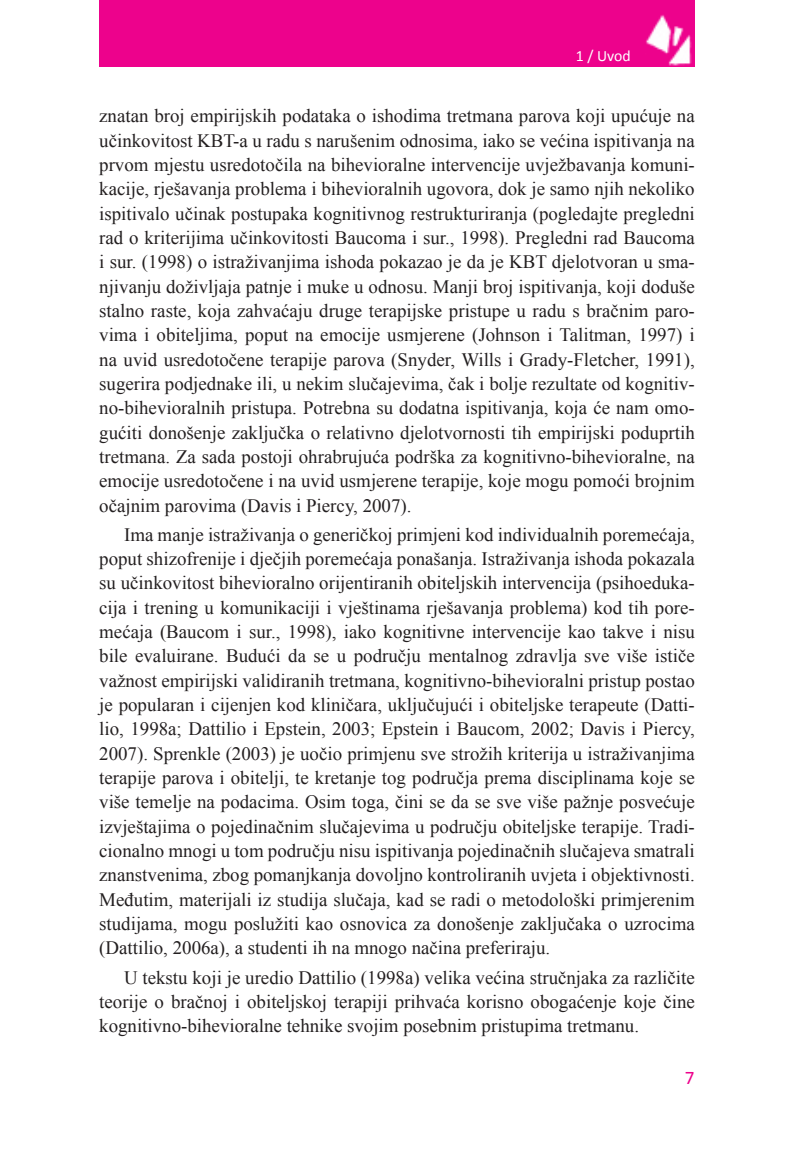
<style>
.page{position:relative;width:794px;height:1161px;background:#fff}
.page>*{position:absolute;margin:0;border:0;box-sizing:border-box;transform-origin:0 0}
.t1{font:19.25px "Calibri";color:#ed028c}
.bodi{font:18.9px/24.3px "Times New Roman";color:#231f20;text-align:justify}
.t2{font:15.75px "Calibri";color:#fff}
</style>
<div class="page">
<div style="left:99px;top:0;width:595px;height:67px;background:#ed028c"></div>
<img style="left:645px;top:15px;width:47px;height:51px">
<p class="t2" style="left:576px;top:46px;width:56px">1 / Uvod</p>
<p class="bodi" style="left:99px;top:103px;width:597px">znatan broj empirijskih podataka o ishodima tretmana parova koji upućuje na učinkovitost KBT-a u radu s narušenim odnosima, iako se većina ispitivanja na prvom mjestu usredotočila na bihevioralne intervencije uvježbavanja komuni&shy;kacije, rješavanja problema i bihevioralnih ugovora, dok je samo njih nekoliko ispitivalo učinak postupaka kognitivnog restrukturiranja (pogledajte pregledni rad o kriterijima učinkovitosti Baucoma i sur., 1998). Pregledni rad Baucoma i sur. (1998) o istraživanjima ishoda pokazao je da je KBT djelotvoran u sma&shy;njivanju doživljaja patnje i muke u odnosu. Manji broj ispitivanja, koji doduše stalno raste, koja zahvaćaju druge terapijske pristupe u radu s bračnim paro&shy;vima i obiteljima, poput na emocije usmjerene (Johnson i Talitman, 1997) i na uvid usredotočene terapije parova (Snyder, Wills i Grady-Fletcher, 1991), sugerira podjednake ili, u nekim slučajevima, čak i bolje rezultate od kognitiv&shy;no-bihevioralnih pristupa. Potrebna su dodatna ispitivanja, koja će nam omo&shy;gućiti donošenje zaključka o relativno djelotvornosti tih empirijski poduprtih tretmana. Za sada postoji ohrabrujuća podrška za kognitivno-bihevioralne, na emocije usredotočene i na uvid usmjerene terapije, koje mogu pomoći brojnim očajnim parovima (Davis i Piercy, 2007).</p>
<p class="bodi" style="left:99px;top:522px;width:597px;text-indent:25px">Ima manje istraživanja o generičkoj primjeni kod individualnih poremećaja, poput shizofrenije i dječjih poremećaja ponašanja. Istraživanja ishoda pokazala su učinkovitost bihevioralno orijentiranih obiteljskih intervencija (psihoeduka&shy;cija i trening u komunikaciji i vještinama rješavanja problema) kod tih pore&shy;mećaja (Baucom i sur., 1998), iako kognitivne intervencije kao takve i nisu bile evaluirane. Budući da se u području mentalnog zdravlja sve više ističe važnost empirijski validiranih tretmana, kognitivno-bihevioralni pristup postao je popularan i cijenjen kod kliničara, uključujući i obiteljske terapeute (Datti&shy;lio, 1998a; Dattilio i Epstein, 2003; Epstein i Baucom, 2002; Davis i Piercy, 2007). Sprenkle (2003) je uočio primjenu sve strožih kriterija u istraživanjima terapije parova i obitelji, te kretanje tog područja prema disciplinama koje se više temelje na podacima. Osim toga, čini se da se sve više pažnje posvećuje izvještajima o pojedinačnim slučajevima u području obiteljske terapije. Tradi&shy;cionalno mnogi u tom području nisu ispitivanja pojedinačnih slučajeva smatrali znanstvenima, zbog pomanjkanja dovoljno kontroliranih uvjeta i objektivnosti.<br>Međutim, materijali iz studija slučaja, kad se radi o metodološki primjerenim studijama, mogu poslužiti kao osnovica za donošenje zaključaka o uzrocima (Dattilio, 2006a), a studenti ih na mnogo načina preferiraju.</p>
<p class="bodi" style="left:99px;top:965px;width:597px;text-indent:25px">U tekstu koji je uredio Dattilio (1998a) velika većina stručnjaka za različite teorije o bračnoj i obiteljskoj terapiji prihvaća korisno obogaćenje koje čine kognitivno-bihevioralne tehnike svojim posebnim pristupima tretmanu.</p>
<p class="t1" style="left:685px;top:1065px;width:11px">7</p>
</div>
